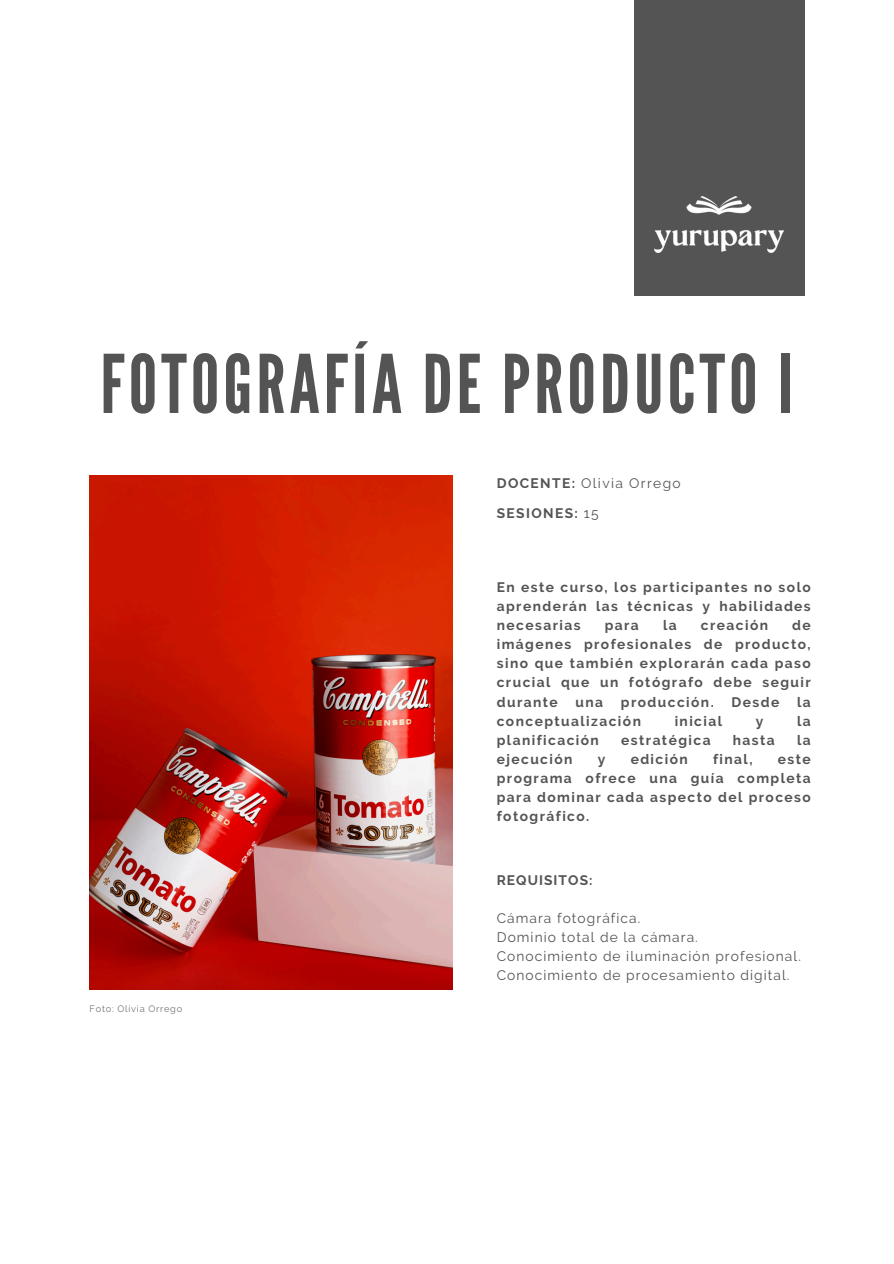
<style>
.page{position:relative;width:894px;height:1264px;background:#fff}
.page>*{position:absolute;margin:0;border:0;box-sizing:border-box;transform-origin:0 0}
.t1{font:80.55px "League Gothic";letter-spacing:.05em;color:#545454}
.t2{font:700 13.8px/19.2px "Raleway";letter-spacing:.105em;color:#545454;text-align:justify}
.t3{font:13.8px/19.2px "Raleway";letter-spacing:.075em;color:#545454}
.t4{font:13.8px "Raleway";letter-spacing:.1em;color:#545454}
.t5{font:700 13.8px "Raleway";letter-spacing:.075em;color:#545454}
.t6{font:9.3px "Raleway";letter-spacing:.075em;color:#737373}
.s1{font-weight:700}
.s2{font-weight:400}
</style>
<div class="page">
<div style="left:634px;top:0;width:170px;height:296px;background:#545454"></div>
<img style="left:654px;top:196px;width:129px;height:56px">
<img style="left:90px;top:476px;width:362px;height:513px">
<p class="t1" style="left:100px;top:337px;width:694px">FOTOGRAFÍA DE PRODUCTO I</p>
<p class="t4" style="left:496px;top:475px;width:185px"><span class="s1">DOCENTE:</span> Olivia Orrego</p>
<h5 class="t2" style="left:496px;top:503px;width:103px">SESIONES: <span class="s2">15</span></h5>
<h2 class="t2" style="left:496px;top:577px;width:315px">En este curso, los participantes no solo aprenderán las técnicas y habilidades necesarias</h2>
<h2 class="t2" style="left:496px;top:615px;width:315px;text-indent:295px">de imágenes profesionales de producto, sino que también explorarán cada paso crucial que un fotógrafo debe seguir durante</h2>
<h2 class="t2" style="left:604px;top:615px;width:36px">para</h2>
<h2 class="t2" style="left:662px;top:615px;width:15px">la</h2>
<h2 class="t2" style="left:700px;top:615px;width:69px">creación</h2>
<h2 class="t2" style="left:575px;top:692px;width:29px">una</h2>
<h2 class="t2" style="left:620px;top:692px;width:94px">producción.</h2>
<h2 class="t2" style="left:731px;top:692px;width:49px">Desde</h2>
<h2 class="t2" style="left:796px;top:692px;width:15px">la</h2>
<h2 class="t2" style="left:496px;top:711px;width:146px">conceptualización</h2>
<h2 class="t2" style="left:674px;top:711px;width:49px">inicial</h2>
<h2 class="t2" style="left:755px;top:711px;width:9px">y</h2>
<h2 class="t2" style="left:796px;top:711px;width:15px">la</h2>
<h2 class="t2" style="left:496px;top:730px;width:104px">planificación</h2>
<h2 class="t2" style="left:621px;top:730px;width:91px">estratégica</h2>
<h2 class="t2" style="left:732px;top:730px;width:43px">hasta</h2>
<h2 class="t2" style="left:796px;top:730px;width:15px">la</h2>
<h2 class="t2" style="left:496px;top:749px;width:77px">ejecución</h2>
<h2 class="t2" style="left:597px;top:749px;width:9px">y</h2>
<h2 class="t2" style="left:630px;top:749px;width:59px">edición</h2>
<h2 class="t2" style="left:713px;top:749px;width:41px">final,</h2>
<h2 class="t2" style="left:496px;top:749px;width:315px;text-indent:281px">este programa ofrece una guía completa para dominar cada aspecto del proceso fotográfico.</h2>
<h5 class="t6" style="left:90px;top:1003px;width:94px">Foto: Olivia Orrego</h5>
<h3 class="t5" style="left:496px;top:871px;width:97px">REQUISITOS:</h3>
<h4 class="t3" style="left:496px;top:908px;width:305px">Cámara fotográfica.<br>Dominio total de la cámara.<br>Conocimiento de iluminación profesional.<br>Conocimiento de procesamiento digital.</h4>
</div>
